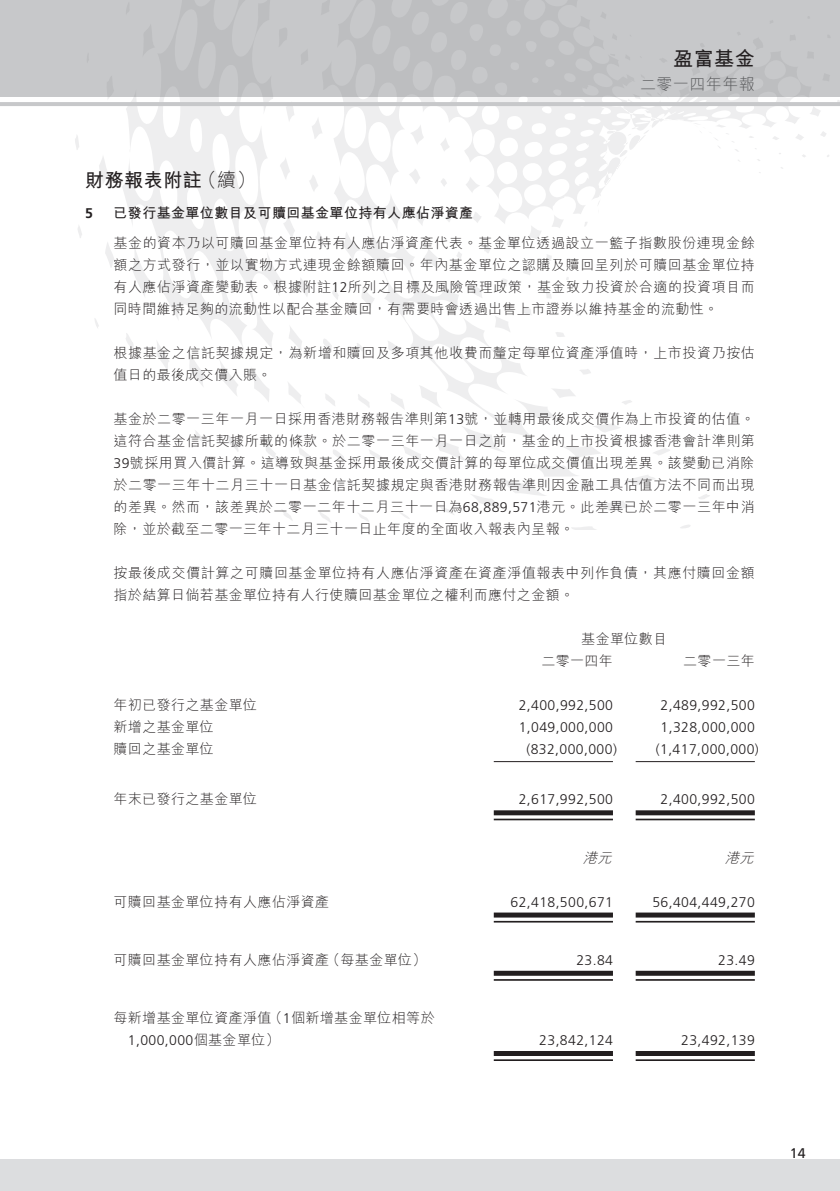
<style>
.page{position:relative;width:840px;height:1191px;background:#fff}
.page>*{position:absolute;margin:0;border:0;box-sizing:border-box;transform-origin:0 0}
.t1{font:700 20px "M Hei HK";color:#231f20}
.t2{font:700 19px "M Hei HK";letter-spacing:.03em;color:#231f20}
.t3{font:300 19px "M Hei HK";color:#231f20}
.t4{font:300 16px "M Hei HK";letter-spacing:.03em;color:#57585a}
.t5{font:300 14px/22px "M Hei HK";letter-spacing:.03em;color:#231f20;text-align:justify}
.t6{font:300 14px "Frutiger LT Std";letter-spacing:.03em;color:#231f20}
.t7{font:700 14px "M Hei HK";letter-spacing:.03em;color:#231f20}
.t8{font:italic 300 14px "M Hei HK";color:#231f20}
.t9{font:14px "Frutiger LT Std";color:#231f20}
.t10{font:700 14px "Frutiger LT Std";color:#231f20}
.s1{font-family:"Frutiger LT Std"}
.s2{font-family:"M Hei HK"}
</style>
<div class="page">
<svg style="left:819px;top:131px;width:7px;height:6px"></svg>
<svg style="left:312px;top:119px;width:9px;height:20px"></svg>
<svg style="left:75px;top:136px;width:4px;height:14px"></svg>
<svg style="left:811px;top:106px;width:9px;height:10px"></svg>
<svg style="left:99px;top:157px;width:9px;height:26px"></svg>
<svg style="left:282px;top:158px;width:8px;height:21px"></svg>
<svg style="left:309px;top:175px;width:9px;height:16px"></svg>
<svg style="left:78px;top:226px;width:4px;height:12px"></svg>
<svg style="left:105px;top:242px;width:9px;height:25px"></svg>
<svg style="left:283px;top:217px;width:12px;height:21px"></svg>
<svg style="left:316px;top:232px;width:5px;height:13px"></svg>
<svg style="left:95px;top:319px;width:4px;height:9px"></svg>
<svg style="left:156px;top:351px;width:13px;height:19px"></svg>
<svg style="left:298px;top:278px;width:10px;height:18px"></svg>
<svg style="left:189px;top:353px;width:15px;height:33px"></svg>
<svg style="left:220px;top:361px;width:18px;height:35px"></svg>
<svg style="left:289px;top:327px;width:13px;height:23px"></svg>
<svg style="left:252px;top:369px;width:17px;height:33px"></svg>
<svg style="left:195px;top:430px;width:7px;height:11px"></svg>
<svg style="left:288px;top:383px;width:13px;height:21px"></svg>
<svg style="left:228px;top:435px;width:11px;height:17px"></svg>
<svg style="left:265px;top:444px;width:11px;height:15px"></svg>
<svg style="left:298px;top:447px;width:12px;height:14px"></svg>
<svg style="left:333px;top:450px;width:12px;height:11px"></svg>
<svg style="left:282px;top:510px;width:11px;height:11px"></svg>
<svg style="left:369px;top:450px;width:13px;height:11px"></svg>
<svg style="left:320px;top:512px;width:11px;height:11px"></svg>
<svg style="left:358px;top:513px;width:11px;height:9px"></svg>
<svg style="left:399px;top:438px;width:291px;height:91px"></svg>
<svg style="left:699px;top:494px;width:11px;height:5px"></svg>
<svg style="left:712px;top:464px;width:9px;height:4px"></svg>
<svg style="left:321px;top:96px;width:490px;height:342px"></svg>
<svg style="left:122px;top:122px;width:160px;height:229px"></svg>
<svg style="left:551px;top:215px;width:12px;height:13px"></svg>
<div style="left:0;top:0;width:839px;height:96px;background:#c7c8ca"></div>
<div style="left:806px;top:51px;width:8px;height:8px;background:#bcbdc0"></div>
<svg style="left:617px;top:96px;width:53px;height:4px"></svg>
<svg style="left:122px;top:96px;width:172px;height:26px"></svg>
<div style="left:0;top:1158px;width:839px;height:33px;background:#dcdddf"></div>
<hr style="left:0;top:102px;width:839px;height:4px;background:#c7c8ca">
<hr style="left:493px;top:761px;width:119px;height:1px;background:#231f20">
<hr style="left:635px;top:761px;width:119px;height:1px;background:#231f20">
<div style="left:493px;top:810px;width:119px;height:5px;background:#231f20"></div>
<hr style="left:493px;top:818px;width:119px;height:2px;background:#231f20">
<div style="left:635px;top:810px;width:119px;height:5px;background:#231f20"></div>
<hr style="left:635px;top:818px;width:119px;height:2px;background:#231f20">
<div style="left:493px;top:912px;width:119px;height:5px;background:#231f20"></div>
<hr style="left:493px;top:921px;width:119px;height:1px;background:#231f20">
<div style="left:635px;top:912px;width:119px;height:5px;background:#231f20"></div>
<hr style="left:635px;top:921px;width:119px;height:1px;background:#231f20">
<div style="left:493px;top:970px;width:119px;height:5px;background:#231f20"></div>
<hr style="left:493px;top:979px;width:119px;height:1px;background:#231f20">
<div style="left:635px;top:970px;width:119px;height:5px;background:#231f20"></div>
<hr style="left:635px;top:979px;width:119px;height:1px;background:#231f20">
<div style="left:493px;top:1051px;width:119px;height:5px;background:#231f20"></div>
<hr style="left:493px;top:1059px;width:119px;height:2px;background:#231f20">
<div style="left:635px;top:1051px;width:119px;height:5px;background:#231f20"></div>
<hr style="left:635px;top:1059px;width:119px;height:2px;background:#231f20">
<h2 class="t3" style="left:197px;top:167px;width:60px">（續(</h2>
<h2 class="t2" style="left:85px;top:166px;width:118px">財務報表附註</h2>
<p class="t7" style="left:113px;top:202px;width:361px">已發行基金單位數目及可贖回基金單位持有人應佔淨資產</p>
<p class="t10" style="left:85px;top:204px;width:9px">5</p>
<h1 class="t1" style="left:672px;top:44px;width:83px">盈富基金</h1>
<p class="t4" style="left:639px;top:73px;width:116px">二零一四年年報</p>
<p class="t5" style="left:113px;top:231px;width:642px">基金的資本乃以可贖回基金單位持有人應佔淨資產代表。基金單位透過設立一籃子指數股份連現金餘額之方式發行，並以實物方式連現金餘額贖回。年內基金單位之認購及贖回呈列於可贖回基金單位持有人應佔淨資產變動表。根據附註<span class="s1">12</span>所列之目標及風險管理政策，基金致力投資於合適的投資項目而同時間維持足夠的流動性以配合基金贖回，有需要時會透過出售上市證券以維持基金的流動性。</p>
<p class="t5" style="left:113px;top:341px;width:642px">根據基金之信託契據規定，為新增和贖回及多項其他收費而釐定每單位資產淨值時，上市投資乃按估值日的最後成交價入賬。</p>
<p class="t5" style="left:113px;top:407px;width:642px">基金於二零一三年一月一日採用香港財務報告準則第<span class="s1">13</span>號，並轉用最後成交價作為上市投資的估值。這符合基金信託契據所載的條款。於二零一三年一月一日之前，基金的上市投資根據香港會計準則第<span class="s1">39</span>號採用買入價計算。這導致與基金採用最後成交價計算的每單位成交價值出現差異。該變動已消除於二零一三年十二月三十一日基金信託契據規定與香港財務報告準則因金融工具估值方法不同而出現的差異。然而，該差異於二零一二年十二月三十一日為<span class="s1">68,889,571</span>港元。此差異已於二零一三年中消除，並於截至二零一三年十二月三十一日止年度的全面收入報表內呈報。</p>
<p class="t5" style="left:113px;top:561px;width:642px">按最後成交價計算之可贖回基金單位持有人應佔淨資產在資產淨值報表中列作負債，其應付贖回金額指於結算日倘若基金單位持有人行使贖回基金單位之權利而應付之金額。</p>
<p class="t5" style="left:581px;top:627px;width:87px">基金單位數目</p>
<p class="t5" style="left:682px;top:649px;width:73px">二零一三年</p>
<p class="t5" style="left:541px;top:649px;width:73px">二零一四年</p>
<p class="t5" style="left:113px;top:693px;width:145px">年初已發行之基金單位</p>
<p class="t6" style="left:518px;top:697px;width:96px">2,400,992,500</p>
<p class="t6" style="left:660px;top:697px;width:96px">2,489,992,500</p>
<p class="t5" style="left:113px;top:715px;width:102px">新增之基金單位</p>
<p class="t6" style="left:518px;top:719px;width:96px">1,049,000,000</p>
<p class="t6" style="left:660px;top:719px;width:96px">1,328,000,000</p>
<p class="t5" style="left:113px;top:737px;width:102px">贖回之基金單位</p>
<p class="t6" style="left:526px;top:741px;width:92px">)832,000,000(</p>
<p class="t6" style="left:655px;top:741px;width:104px">)1,417,000,000(</p>
<p class="t5" style="left:113px;top:787px;width:145px">年末已發行之基金單位</p>
<p class="t6" style="left:518px;top:791px;width:96px">2,617,992,500</p>
<p class="t6" style="left:660px;top:791px;width:96px">2,400,992,500</p>
<p class="t8" style="left:582px;top:847px;width:35px">港元</p>
<p class="t8" style="left:724px;top:847px;width:35px">港元</p>
<p class="t5" style="left:113px;top:890px;width:217px">可贖回基金單位持有人應佔淨資產</p>
<p class="t6" style="left:510px;top:893px;width:104px">62,418,500,671</p>
<p class="t6" style="left:652px;top:893px;width:104px">56,404,449,270</p>
<p class="t5" style="left:326px;top:948px;width:102px">（每基金單位(</p>
<p class="t5" style="left:113px;top:948px;width:217px">可贖回基金單位持有人應佔淨資產</p>
<p class="t6" style="left:576px;top:952px;width:38px">23.84</p>
<p class="t6" style="left:717px;top:952px;width:38px">23.49</p>
<p class="t5" style="left:268px;top:1006px;width:168px">（<span class="s1">1</span>個新增基金單位相等於</p>
<p class="t5" style="left:113px;top:1006px;width:159px">每新增基金單位資產淨值</p>
<p class="t6" style="left:128px;top:1032px;width:153px">1,000,000<span class="s2">個基金單位(</span></p>
<p class="t6" style="left:539px;top:1032px;width:75px">23,842,124</p>
<p class="t6" style="left:680px;top:1032px;width:75px">23,492,139</p>
<p class="t9" style="left:789px;top:1144px;width:17px">14</p>
</div>
